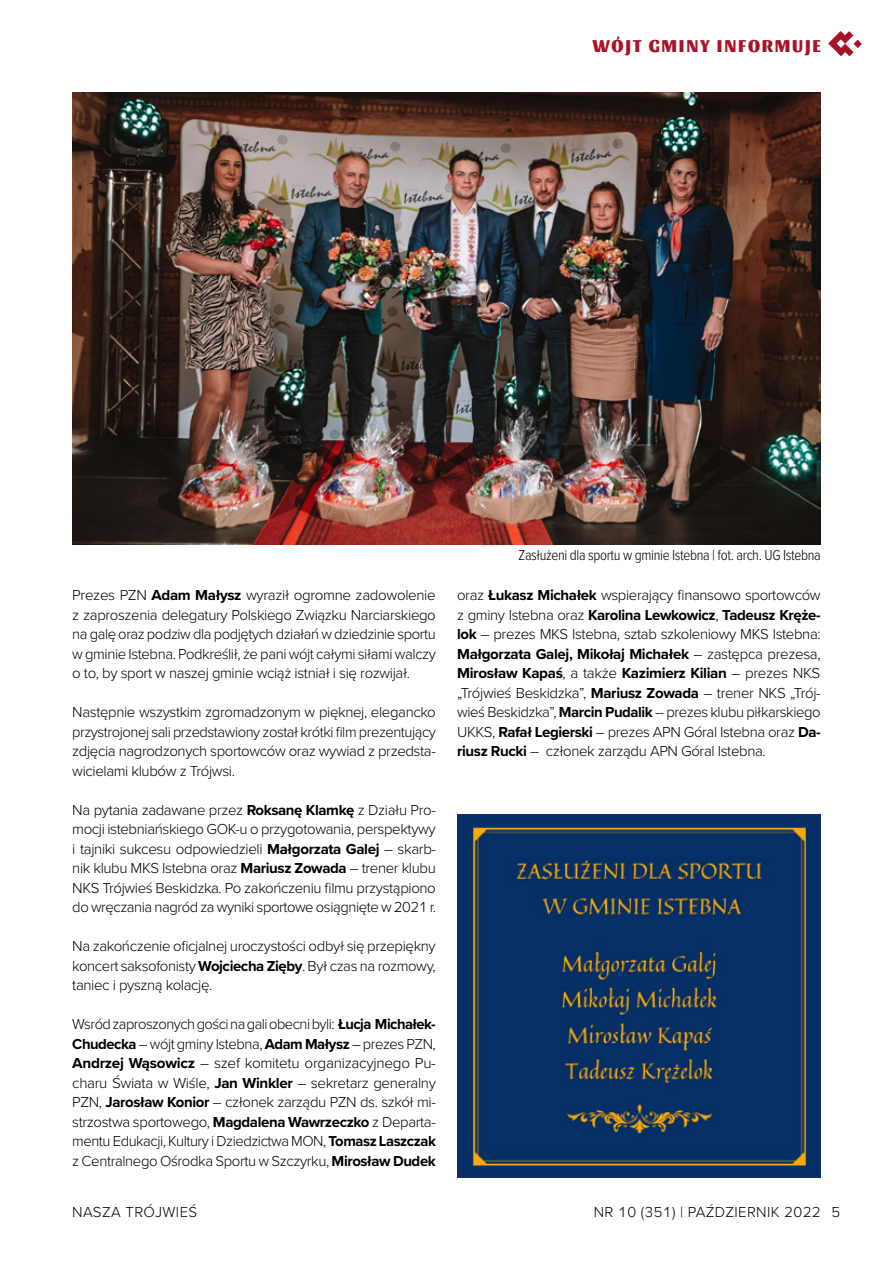
<style>
.page{position:relative;width:893px;height:1263px;background:#fff}
.page>*{position:absolute;margin:0;border:0;box-sizing:border-box;transform-origin:0 0}
.t1{font:800 18px "Sansita";letter-spacing:.1em;color:#a9132a}
.t2{font:300 15px/19.5px "Proxima Nova";letter-spacing:-.025em;color:#000;text-align:justify}
.t3{font:300 15px "Proxima Nova Cond";letter-spacing:-.025em;color:#000}
.t4{font:300 15px "Proxima Nova";letter-spacing:.025em;color:#000}
.s1{font-weight:700}
</style>
<div class="page">
<svg style="left:828px;top:31px;width:34px;height:25px"></svg>
<img style="left:72px;top:93px;width:749px;height:451px">
<img style="left:457px;top:814px;width:364px;height:364px">
<p class="t1" style="left:592px;top:35px;width:230px">WÓJT GMINY INFORMUJE</p>
<p class="t2" style="left:72px;top:584px;width:365px">Prezes PZN <span class="s1">Adam Małysz</span> wyraził ogromne zadowolenie z zaproszenia delegatury Polskiego Związku Narciarskiego na galę oraz podziw dla podjętych działań w dziedzinie sportu w gminie Istebna. Podkreślił, że pani wójt całymi siłami walczy</p>
<p class="t2" style="left:72px;top:662px;width:339px">o to, by sport w naszej gminie wciąż istniał i się rozwijał.</p>
<p class="t2" style="left:72px;top:701px;width:365px">Następnie wszystkim zgromadzonym w pięknej, elegancko przystrojonej sali przedstawiony został krótki flm prezentujący zdjęcia nagrodzonych sportowców oraz wywiad z przedsta&shy;wicielami klubów z Trójwsi.</p>
<p class="t2" style="left:72px;top:799px;width:365px">Na pytania zadawane przez <span class="s1">Roksanę Klamkę</span> z Działu Pro&shy;mocji istebniańskiego GOK-u o przygotowania, perspektywy i tajniki sukcesu odpowiedzieli <span class="s1">Małgorzata Galej</span> – skarb&shy;nik klubu MKS Istebna oraz <span class="s1">Mariusz Zowada</span> – trener klubu NKS Trójwieś Beskidzka. Po zakończeniu flmu przystąpiono do wręczania nagród za wyniki sportowe osiągnięte w 2021 r.</p>
<p class="t2" style="left:72px;top:935px;width:365px">Na zakończenie ofcjalnej uroczystości odbył się przepiękny koncert saksofonisty <span class="s1">Wojciecha Zięby</span>. Był czas na rozmowy, taniec i pyszną kolację.</p>
<p class="t2" style="left:72px;top:1013px;width:365px">Wsród zaproszonych gości na gali obecni byli: <span class="s1">Łucja Michałek-Chudecka</span> – wójt gminy Istebna, <span class="s1">Adam Małysz</span> – prezes PZN, <span class="s1">Andrzej Wąsowicz</span> – szef komitetu organizacyjnego Pu&shy;charu Świata w Wiśle, <span class="s1">Jan Winkler</span> – sekretarz generalny PZN, <span class="s1">Jarosław Konior</span> – członek zarządu PZN ds. szkół mi&shy;strzostwa sportowego, <span class="s1">Magdalena Wawrzeczko</span> z Departa&shy;mentu Edukacji, Kultury i Dziedzictwa MON, <span class="s1">Tomasz Laszczak </span>z Centralnego Ośrodka Sportu w Szczyrku, <span class="s1">Mirosław Dudek</span></p>
<p class="t3" style="left:519px;top:544px;width:304px">Zasłużeni dla sportu w gminie Istebna | fot. arch. UG Istebna</p>
<p class="t2" style="left:457px;top:584px;width:365px">oraz <span class="s1">Łukasz Michałek</span> wspierający fnansowo sportowców z gminy Istebna oraz <span class="s1">Karolina Lewkowicz</span>, <span class="s1">Tadeusz Kręże&shy;lok</span> – prezes MKS Istebna, sztab szkoleniowy MKS Istebna:<br><span class="s1">Małgorzata Galej, Mikołaj Michałek</span> – zastępca prezesa, <span class="s1">Mirosław Kapaś</span>, a także <span class="s1">Kazimierz Kilian</span> – prezes NKS „Trójwieś Beskidzka”, <span class="s1">Mariusz Zowada</span> – trener NKS „Trój&shy;wieś Beskidzka”, <span class="s1">Marcin Pudalik</span> – prezes klubu piłkarskiego UKKS, <span class="s1">Rafał Legierski</span> – prezes APN Góral Istebna oraz <span class="s1">Da&shy;riusz Rucki</span> – członek zarządu APN Góral Istebna.</p>
<p class="t4" style="left:72px;top:1201px;width:126px">NASZA TRÓJWIEŚ</p>
<p class="t4" style="left:594px;top:1201px;width:228px">NR 10 (351) | PAŹDZIERNIK 2022</p>
<p class="t2" style="left:831px;top:1201px;width:10px">5</p>
</div>
